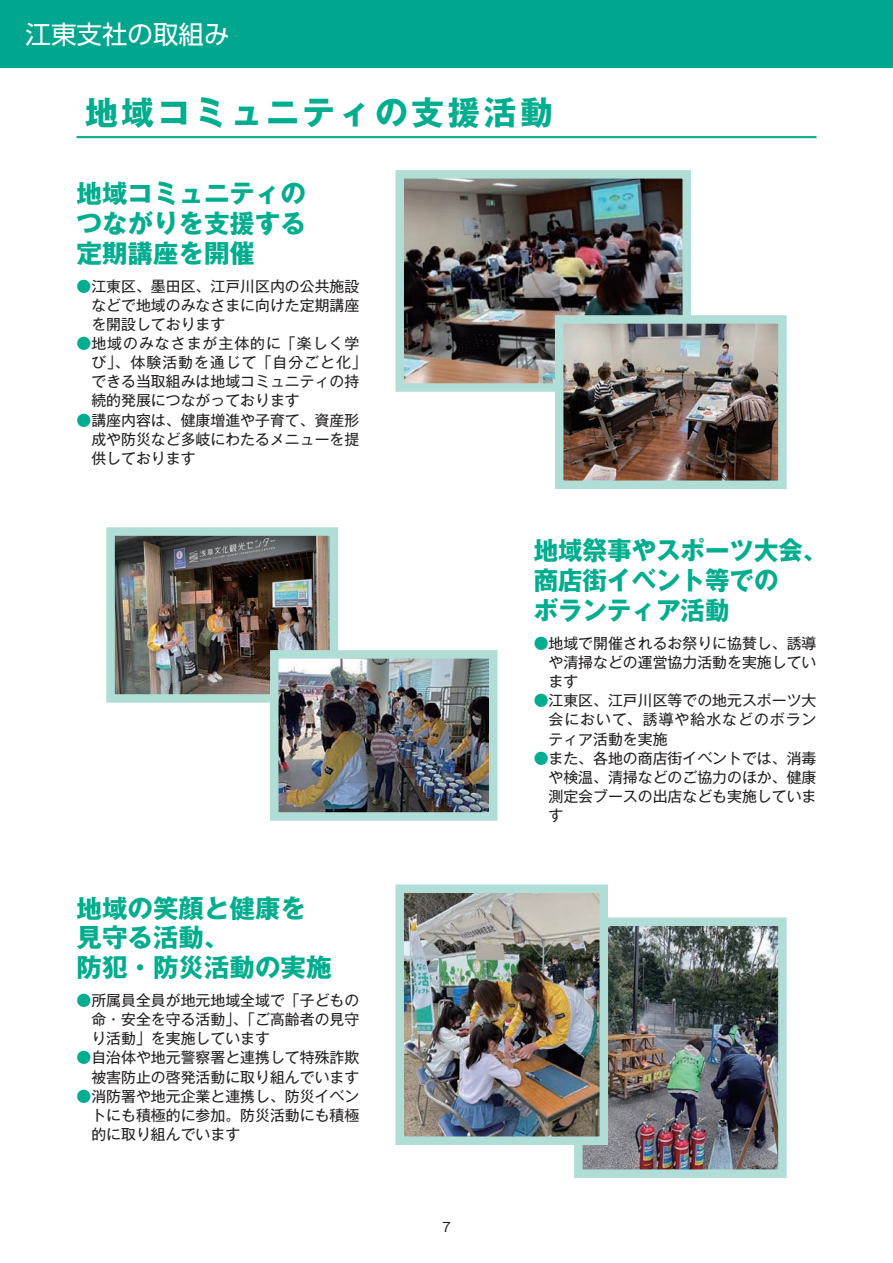
<style>
.page{position:relative;width:893px;height:1263px;background:#fff}
.page>*{position:absolute;margin:0;border:0;box-sizing:border-box;transform-origin:0 0}
.t1{font:33px "Gothic MB101 Pr 6 Bold 90 pv RKSJ H";letter-spacing:.1em;color:#00ad8e}
.t2{font:25.5px/29.7px "Gothic MB101 Pr 6 Bold 90 pv RKSJ H";color:#00ad8e}
.t3{font:25.5px/29.7px "Gothic MB101 Pr 6 Bold 90 pv RKSJ H";color:#00ad8e;scale:.96 1}
.t4{font:25.5px "UD Shin Go Pro Regular 90 pv RKSJ H";color:#fff}
.t5{font:14.85px/19.2px "Gothic MB101 Pr 6 Regular 90 pv RKSJ H";color:#231f20;text-align:justify}
.t6{font:12.75px "Gothic MB101 Pr 6 Regular 90 pv RKSJ H";color:#231f20}
.s1{color:#00ad8e}
</style>
<div class="page">
<div style="left:0;top:0;width:893px;height:68px;background:#00a78e"></div>
<hr style="left:77px;top:136px;width:739px;height:2px;background:#00ad8e">
<img style="left:574px;top:917px;width:213px;height:261px">
<img style="left:395px;top:170px;width:296px;height:222px">
<img style="left:551px;top:311px;width:236px;height:178px">
<img style="left:395px;top:884px;width:217px;height:265px">
<img style="left:106px;top:527px;width:392px;height:294px">
<h2 class="t4" style="left:26px;top:25px;width:206px">江東支社の取組み</h2>
<h1 class="t1" style="left:85px;top:100px;width:469px">地域コミュニティの支援活動</h1>
<h2 class="t2" style="left:77px;top:182px;width:231px;text-align:justify">地域コミュニティのつながりを支援する定期講座を開催</h2>
<p class="t5" style="left:91px;top:278px;width:269px;text-indent:-15px"><span class="s1">●</span>江東区、墨田区、江戸川区内の公共施設などで地域のみなさまに向けた定期講座を開設しております</p>
<p class="t5" style="left:91px;top:336px;width:277px;text-align:left;text-indent:-15px"><span class="s1">●</span>地域のみなさまが主体的に「楽しく学び」、体験活動を通じて「自分ごと化」できる当取組みは地域コミュニティの持続的発展につながっております</p>
<p class="t5" style="left:91px;top:412px;width:269px;text-indent:-15px"><span class="s1">●</span>講座内容は、健康増進や子育て、資産形成や防災など多岐にわたるメニューを提供しております</p>
<h2 class="t2" style="left:77px;top:897px;width:257px">地域の笑顔と健康を見守る活動、<br>防犯・防災活動の実施</h2>
<p class="t5" style="left:91px;top:993px;width:269px;text-indent:-15px"><span class="s1">●</span>所属員全員が地元地域全域で「子どもの命・安全を守る活動」、「ご高齢者の見守り活動」を実施しています</p>
<p class="t5" style="left:77px;top:1050px;width:284px;text-align:right"><span class="s1">●</span>自治体や地元警察署と連携して特殊詐欺被害防止の啓発活動に取り組んでいます</p>
<p class="t5" style="left:91px;top:1088px;width:269px;text-indent:-15px"><span class="s1">●</span>消防署や地元企業と連携し、防災イベントにも積極的に参加。防災活動にも積極的に取り組んでいます</p>
<p class="t6" style="left:442px;top:1222px;width:10px">7</p>
<h2 class="t3" style="left:534px;top:539px;width:308px">地域祭事やスポーツ大会、商店街イベント等での<br>ボランティア活動</h2>
<p class="t5" style="left:549px;top:636px;width:269px;text-indent:-15px"><span class="s1">●</span>地域で開催されるお祭りに協賛し、誘導や清掃などの運営協力活動を実施しています</p>
<p class="t5" style="left:549px;top:693px;width:269px;text-indent:-15px"><span class="s1">●</span>江東区、江戸川区等での地元スポーツ大会において、誘導や給水などのボランティア活動を実施</p>
<p class="t5" style="left:549px;top:750px;width:269px;text-indent:-15px"><span class="s1">●</span>また、各地の商店街イベントでは、消毒や検温、清掃などのご協力のほか、健康測定会ブースの出店なども実施しています</p>
</div>
